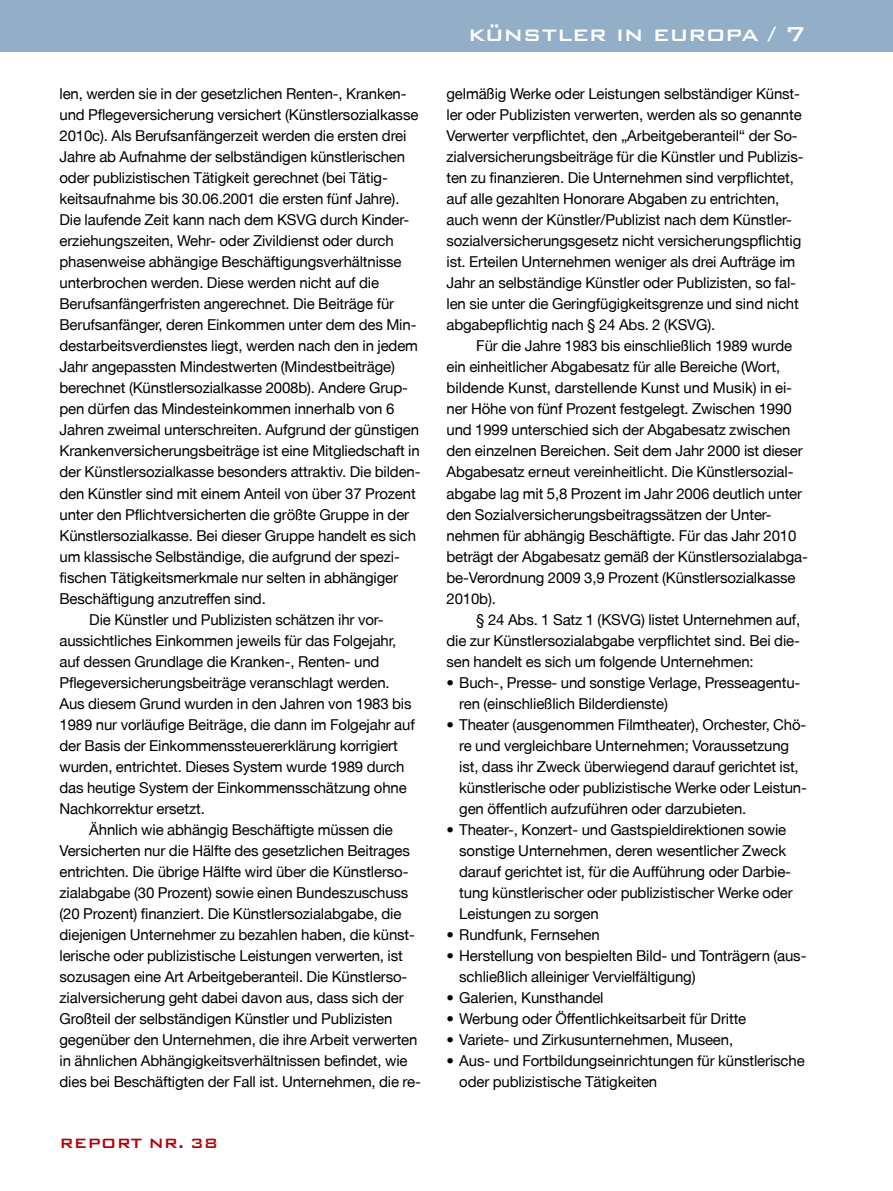
<style>
.page{position:relative;width:893px;height:1191px;background:#fff}
.page>*{position:absolute;margin:0;border:0;box-sizing:border-box;transform-origin:0 0}
.t1{font:500 27px "Bank Gothic BT";letter-spacing:.005em;color:#fff}
.t2{font:500 18px "Bank Gothic BT";color:#b30005}
.t3{font:15px/21px "Helvetica Neue PK";letter-spacing:-.01em;color:#000}
</style>
<div class="page">
<div style="left:0;top:0;width:893px;height:51px;background:#93afc7"></div>
<p class="t3" style="left:60px;top:83px;width:349px">len, werden sie in der gesetzlichen Renten-, Kranken-</p>
<p class="t3" style="left:60px;top:104px;width:360px">und Pflegeversicherung versichert (Künstlersozialkasse</p>
<p class="t3" style="left:60px;top:125px;width:348px">2010c). Als Berufsanfängerzeit werden die ersten drei</p>
<p class="t3" style="left:60px;top:146px;width:347px">Jahre ab Aufnahme der selbständigen künstlerischen</p>
<p class="t3" style="left:60px;top:167px;width:330px">oder publizistischen Tätigkeit gerechnet (bei Tätig-</p>
<p class="t3" style="left:60px;top:188px;width:341px">keitsaufnahme bis 30.06.2001 die ersten fünf Jahre).</p>
<p class="t3" style="left:60px;top:209px;width:351px">Die laufende Zeit kann nach dem KSVG durch Kinder-</p>
<p class="t3" style="left:60px;top:230px;width:336px">erziehungszeiten, Wehr- oder Zivildienst oder durch</p>
<p class="t3" style="left:60px;top:251px;width:344px">phasenweise abhängige Beschäftigungsverhältnisse</p>
<p class="t3" style="left:60px;top:272px;width:321px">unterbrochen werden. Diese werden nicht auf die</p>
<p class="t3" style="left:60px;top:293px;width:336px">Berufsanfängerfristen angerechnet. Die Beiträge für</p>
<p class="t3" style="left:60px;top:314px;width:358px">Berufsanfänger, deren Einkommen unter dem des Min-</p>
<p class="t3" style="left:60px;top:335px;width:360px">destarbeitsverdienstes liegt, werden nach den in jedem</p>
<p class="t3" style="left:60px;top:356px;width:337px">Jahr angepassten Mindestwerten (Mindestbeiträge)</p>
<p class="t3" style="left:60px;top:377px;width:350px">berechnet (Künstlersozialkasse 2008b). Andere Grup-</p>
<p class="t3" style="left:60px;top:398px;width:336px">pen dürfen das Mindesteinkommen innerhalb von 6</p>
<p class="t3" style="left:60px;top:419px;width:361px">Jahren zweimal unterschreiten. Aufgrund der günstigen</p>
<p class="t3" style="left:60px;top:440px;width:362px">Krankenversicherungsbeiträge ist eine Mitgliedschaft in</p>
<p class="t3" style="left:60px;top:461px;width:363px">der Künstlersozialkasse besonders attraktiv. Die bilden-</p>
<p class="t3" style="left:60px;top:482px;width:358px">den Künstler sind mit einem Anteil von über 37 Prozent</p>
<p class="t3" style="left:60px;top:503px;width:351px">unter den Pflichtversicherten die größte Gruppe in der</p>
<p class="t3" style="left:60px;top:524px;width:358px">Künstlersozialkasse. Bei dieser Gruppe handelt es sich</p>
<p class="t3" style="left:60px;top:545px;width:342px">um klassische Selbständige, die aufgrund der spezi-</p>
<p class="t3" style="left:60px;top:566px;width:340px">fischen Tätigkeitsmerkmale nur selten in abhängiger</p>
<p class="t3" style="left:60px;top:587px;width:208px">Beschäftigung anzutreffen sind.</p>
<p class="t3" style="left:89px;top:608px;width:296px">Die Künstler und Publizisten schätzen ihr vor-</p>
<p class="t3" style="left:60px;top:629px;width:338px">aussichtliches Einkommen jeweils für das Folgejahr,</p>
<p class="t3" style="left:60px;top:650px;width:321px">auf dessen Grundlage die Kranken-, Renten- und</p>
<p class="t3" style="left:60px;top:671px;width:332px">Pflegeversicherungsbeiträge veranschlagt werden.</p>
<p class="t3" style="left:60px;top:692px;width:354px">Aus diesem Grund wurden in den Jahren von 1983 bis</p>
<p class="t3" style="left:60px;top:713px;width:357px">1989 nur vorläufige Beiträge, die dann im Folgejahr auf</p>
<p class="t3" style="left:60px;top:734px;width:340px">der Basis der Einkommenssteuererklärung korrigiert</p>
<p class="t3" style="left:60px;top:755px;width:346px">wurden, entrichtet. Dieses System wurde 1989 durch</p>
<p class="t3" style="left:60px;top:776px;width:349px">das heutige System der Einkommensschätzung ohne</p>
<p class="t3" style="left:60px;top:797px;width:147px">Nachkorrektur ersetzt.</p>
<p class="t3" style="left:89px;top:818px;width:305px">Ähnlich wie abhängig Beschäftigte müssen die</p>
<p class="t3" style="left:60px;top:839px;width:352px">Versicherten nur die Hälfte des gesetzlichen Beitrages</p>
<p class="t3" style="left:60px;top:860px;width:351px">entrichten. Die übrige Hälfte wird über die Künstlerso-</p>
<p class="t3" style="left:60px;top:881px;width:350px">zialabgabe (30 Prozent) sowie einen Bundeszuschuss</p>
<p class="t3" style="left:60px;top:902px;width:343px">(20 Prozent) finanziert. Die Künstlersozialabgabe, die</p>
<p class="t3" style="left:60px;top:923px;width:357px">diejenigen Unternehmer zu bezahlen haben, die künst-</p>
<p class="t3" style="left:60px;top:944px;width:345px">lerische oder publizistische Leistungen verwerten, ist</p>
<p class="t3" style="left:60px;top:965px;width:349px">sozusagen eine Art Arbeitgeberanteil. Die Künstlerso-</p>
<p class="t3" style="left:60px;top:986px;width:346px">zialversicherung geht dabei davon aus, dass sich der</p>
<p class="t3" style="left:60px;top:1007px;width:334px">Großteil der selbständigen Künstler und Publizisten</p>
<p class="t3" style="left:60px;top:1028px;width:359px">gegenüber den Unternehmen, die ihre Arbeit verwerten</p>
<p class="t3" style="left:60px;top:1049px;width:350px">in ähnlichen Abhängigkeitsverhältnissen befindet, wie</p>
<p class="t3" style="left:60px;top:1070px;width:363px">dies bei Beschäftigten der Fall ist. Unternehmen, die re-</p>
<p class="t2" style="left:60px;top:1133px;width:160px">report nr. 38</p>
<h1 class="t1" style="left:468px;top:20px;width:339px">künstler in europa / 7</h1>
<p class="t3" style="left:446px;top:83px;width:359px">gelmäßig Werke oder Leistungen selbständiger Künst&shy;ler oder Publizisten verwerten, werden als so genannte Verwerter verpflichtet, den „Arbeitgeberanteil“ der So&shy;zialversicherungsbeiträge für die Künstler und Publizis&shy;ten zu finanzieren. Die Unternehmen sind verpflichtet, auf alle gezahlten Honorare Abgaben zu entrichten, auch wenn der Künstler/Publizist nach dem Künstler&shy;sozialversicherungsgesetz nicht versicherungspflichtig ist. Erteilen Unternehmen weniger als drei Aufträge im Jahr an selbständige Künstler oder Publizisten, so fal&shy;len sie unter die Geringfügigkeitsgrenze und sind nicht abgabepflichtig nach § 24 Abs. 2 (KSVG).</p>
<p class="t3" style="left:446px;top:335px;width:363px;text-indent:30px">Für die Jahre 1983 bis einschließlich 1989 wurde ein einheitlicher Abgabesatz für alle Bereiche (Wort, bildende Kunst, darstellende Kunst und Musik) in ei&shy;ner Höhe von fünf Prozent festgelegt. Zwischen 1990 und 1999 unterschied sich der Abgabesatz zwischen den einzelnen Bereichen. Seit dem Jahr 2000 ist dieser Abgabesatz erneut vereinheitlicht. Die Künstlersozial&shy;abgabe lag mit 5,8 Prozent im Jahr 2006 deutlich unter den Sozialversicherungsbeitragssätzen der Unter&shy;nehmen für abhängig Beschäftigte. Für das Jahr 2010 beträgt der Abgabesatz gemäß der Künstlersozialabga&shy;be-Verordnung 2009 3,9 Prozent (Künstlersozialkasse 2010b).</p>
<p class="t3" style="left:446px;top:608px;width:355px;text-align:justify;text-indent:30px">§ 24 Abs. 1 Satz 1 (KSVG) listet Unternehmen auf, die zur Künstlersozialabgabe verpflichtet sind. Bei die&shy;sen handelt es sich um folgende Unternehmen:</p>
<p class="t3" style="left:459px;top:671px;width:343px;text-indent:-13px">• Buch-, Presse- und sonstige Verlage, Presseagentu&shy;ren (einschließlich Bilderdienste)</p>
<p class="t3" style="left:459px;top:713px;width:349px;text-indent:-13px">• Theater (ausgenommen Filmtheater), Orchester, Chö&shy;re und vergleichbare Unternehmen; Voraussetzung ist, dass ihr Zweck überwiegend darauf gerichtet ist, künstlerische oder publizistische Werke oder Leistun&shy;gen öffentlich aufzuführen oder darzubieten.</p>
<p class="t3" style="left:459px;top:818px;width:335px;text-indent:-13px">• Theater-, Konzert- und Gastspieldirektionen sowie sonstige Unternehmen, deren wesentlicher Zweck darauf gerichtet ist, für die Aufführung oder Darbie&shy;tung künstlerischer oder publizistischer Werke oder Leistungen zu sorgen</p>
<p class="t3" style="left:446px;top:923px;width:155px">• Rundfunk, Fernsehen</p>
<p class="t3" style="left:459px;top:944px;width:349px;text-indent:-13px">• Herstellung von bespielten Bild- und Tonträgern (aus&shy;schließlich alleiniger Vervielfältigung)</p>
<p class="t3" style="left:446px;top:986px;width:159px">• Galerien, Kunsthandel</p>
<p class="t3" style="left:446px;top:1007px;width:301px">• Werbung oder Öffentlichkeitsarbeit für Dritte</p>
<p class="t3" style="left:446px;top:1028px;width:288px">• Variete- und Zirkusunternehmen, Museen,</p>
<p class="t3" style="left:459px;top:1049px;width:347px;text-indent:-13px">• Aus- und Fortbildungseinrichtungen für künstlerische oder publizistische Tätigkeiten</p>
</div>
